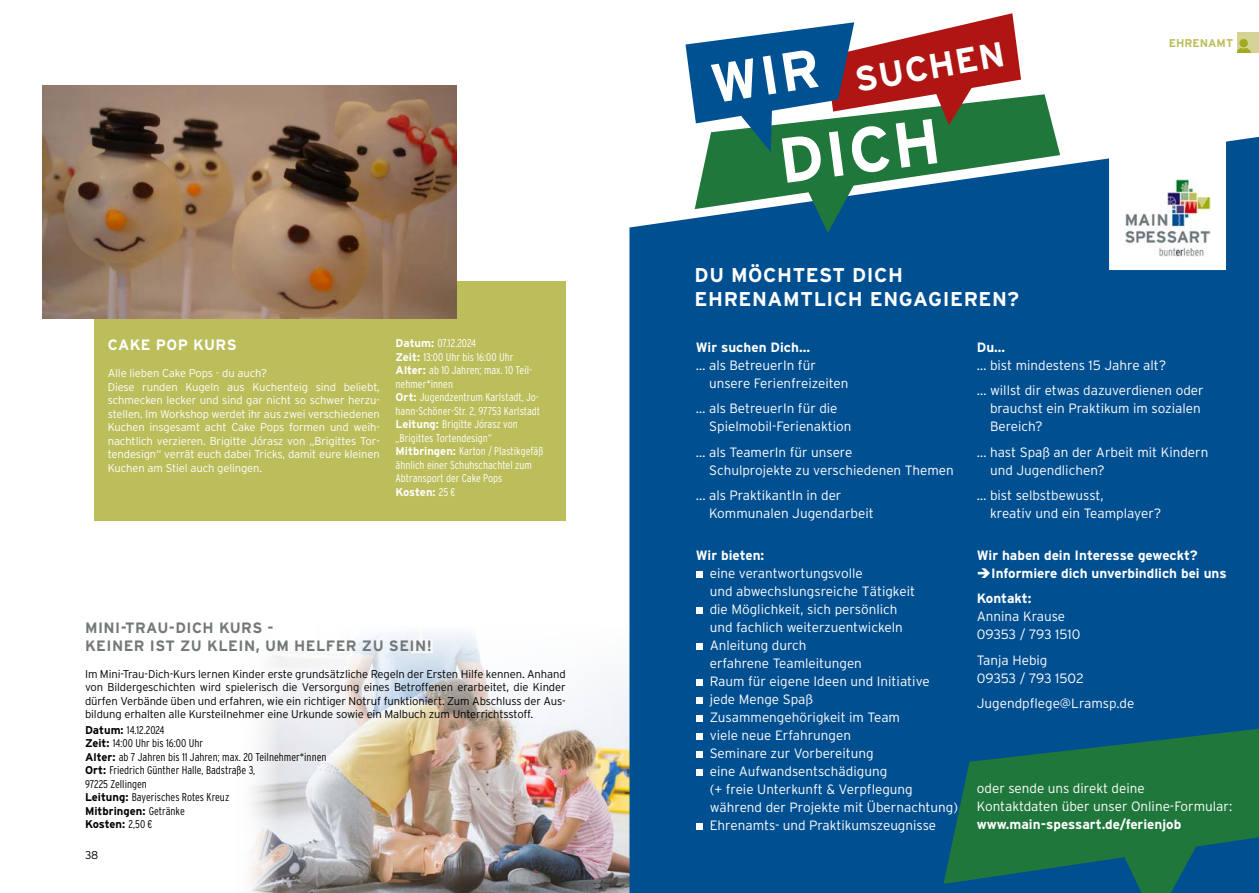
<style>
.page{position:relative;width:1259px;height:893px;background:#fff}
.page>*{position:absolute;margin:0;border:0;box-sizing:border-box;transform-origin:0 0}
.t1{font:700 63.6px "Interstate";color:#fff}
.t2{font:700 34.95px "Interstate";color:#fff}
.t3{font:700 19.95px/24px "Interstate";letter-spacing:.03em;color:#fff}
.t4{font:700 15px/18px "Interstate";letter-spacing:.03em;color:#72787a}
.t5{font:700 15px "Interstate";letter-spacing:.03em;color:#fff}
.t6{font:300 13.5px/18px "Interstate";color:#fff}
.t7{font:700 13.5px/25.5px "Interstate";color:#fff}
.t8{font:300 11.25px/13.5px "Interstate";letter-spacing:-.01em;color:#000;text-align:justify}
.t9{font:300 11.25px/13.5px "Interstate";letter-spacing:-.01em;color:#fff}
.t10{font:300 11.25px/13.5px "Interstate Condensed";color:#fff}
.t11{font:300 11.25px/13.5px "Interstate Condensed";color:#000}
.t12{font:700 11.25px/13.5px "Interstate";color:#000}
.t13{font:700 11.25px "Interstate";letter-spacing:-.01em;color:#fff}
.t14{font:700 11.25px "Interstate";color:#bcbe5c}
.s1{font-family:"Interstate";font-weight:700}
.s2{font-family:"Interstate Condensed";font-weight:300}
</style>
<div class="page">
<img style="left:248px;top:632px;width:381px;height:261px">
<div style="left:94px;top:281px;width:472px;height:240px;background:#bcbe5c"></div>
<img style="left:43px;top:85px;width:413px;height:234px">
<svg style="left:1237px;top:32px;width:22px;height:21px"></svg>
<div style="left:1239px;top:39px;width:8px;height:8px;background:#a2ab20;border-radius:50%"></div>
<div style="left:629px;top:137px;width:630px;height:756px;background:#004f91"></div>
<svg style="left:943px;top:729px;width:316px;height:155px;background:#166a55"></svg>
<svg style="left:1105px;top:763px;width:103px;height:130px;background:#1a7048"></svg>
<svg style="left:1109px;top:137px;width:117px;height:133px"></svg>
<img style="left:1124px;top:180px;width:86px;height:76px">
<div style="left:696px;top:571px;width:6px;height:7px;background:#fff"></div>
<div style="left:696px;top:607px;width:6px;height:7px;background:#fff"></div>
<div style="left:696px;top:643px;width:6px;height:7px;background:#fff"></div>
<div style="left:696px;top:679px;width:6px;height:7px;background:#fff"></div>
<div style="left:696px;top:697px;width:6px;height:7px;background:#fff"></div>
<div style="left:696px;top:715px;width:6px;height:7px;background:#fff"></div>
<div style="left:696px;top:733px;width:6px;height:7px;background:#fff"></div>
<div style="left:696px;top:751px;width:6px;height:7px;background:#fff"></div>
<div style="left:696px;top:769px;width:6px;height:7px;background:#fff"></div>
<div style="left:696px;top:823px;width:6px;height:7px;background:#fff"></div>
<svg style="left:685px;top:13px;width:375px;height:220px"></svg>
<p class="t5" style="left:108px;top:336px;width:130px">CAKE POP KURS</p>
<p class="t9" style="left:108px;top:366px;width:274px">Alle lieben Cake Pops - du auch?<br>Diese runden Kugeln aus Kuchenteig sind beliebt, schmecken lecker und sind gar nicht so schwer herzu&shy;stellen. Im Workshop werdet ihr aus zwei verschiedenen Kuchen insgesamt acht Cake Pops formen und weih&shy;nachtlich verzieren. Brigitte Jórasz von „Brigittes Tor&shy;tendesign“ verrät euch dabei Tricks, damit eure kleinen Kuchen am Stiel auch gelingen.</p>
<p class="t10" style="left:395px;top:336px;width:149px"><span class="s1">Datum:</span> 07.12.2024<br><span class="s1">Zeit:</span> 13:00 Uhr bis 16:00 Uhr<br><span class="s1">Alter:</span> ab 10 Jahren; max. 10 Teil&shy;nehmer*innen<br><span class="s1">Ort:</span> Jugendzentrum Karlstadt, Jo&shy;hann-Schöner-Str. 2, 97753 Karlstadt<br><span class="s1">Leitung:</span> Brigitte Jórasz von „Brigittes Tortendesign“<br><span class="s1">Mitbringen:</span> Karton / Plastikgefäß ähnlich einer Schuhschachtel zum<br>Abtransport der Cake Pops</p>
<p class="t13" style="left:395px;top:485px;width:61px">Kosten: <span class="s2">25 €</span></p>
<p class="t4" style="left:85px;top:619px;width:348px">MINI-TRAU-DICH KURS -<br>KEINER IST ZU KLEIN, UM HELFER ZU SEIN!</p>
<p class="t8" style="left:85px;top:667px;width:482px">Im Mini-Trau-Dich-Kurs lernen Kinder erste grundsätzliche Regeln der Ersten Hilfe kennen. Anhand von Bildergeschichten wird spielerisch die Versorgung eines Betroffenen erarbeitet, die Kinder dürfen Verbände üben und erfahren, wie ein richtiger Notruf funktioniert. Zum Abschluss der Aus&shy;bildung erhalten alle Kursteilnehmer eine Urkunde sowie ein Malbuch zum Unterrichtsstoff.</p>
<p class="t11" style="left:85px;top:723px;width:243px"><span class="s1">Datum:</span> 14.12.2024<br><span class="s1">Zeit:</span> 14:00 Uhr bis 16:00 Uhr<br><span class="s1">Alter:</span> ab 7 Jahren bis 11 Jahren; max. 20 Teilnehmer*innen <span class="s1">Ort:</span> Friedrich Günther Halle, Badstraße 3,<br>97225 Zellingen<br><span class="s1">Leitung:</span> Bayerisches Rotes Kreuz</p>
<p class="t12" style="left:85px;top:804px;width:101px">Mitbringen: <span class="s2">Getränke<br></span>Kosten: <span class="s2">2,50 €</span></p>
<p class="t8" style="left:85px;top:849px;width:15px">38</p>
<h2 class="t2" style="left:851px;top:61px;width:153px;rotate:-10deg">SUCHEN</h2>
<h1 class="t1" style="left:774px;top:127px;width:164px;rotate:-8deg">DICH</h1>
<p class="t14" style="left:1168px;top:37px;width:66px">EHRENAMT</p>
<h3 class="t3" style="left:694px;top:263px;width:326px">DU MÖCHTEST DICH<br>EHRENAMTLICH ENGAGIEREN?</h3>
<p class="t7" style="left:696px;top:334px;width:116px">Wir suchen Dich…</p>
<p class="t6" style="left:709px;top:356px;width:141px;text-indent:-13px">… als BetreuerIn für unsere Ferienfreizeiten</p>
<p class="t6" style="left:709px;top:399px;width:144px;text-indent:-13px">… als BetreuerIn für die<br>Spielmobil-Ferienaktion</p>
<p class="t6" style="left:709px;top:443px;width:246px;text-indent:-13px">… als TeamerIn für unsere<br>Schulprojekte zu verschiedenen Themen</p>
<p class="t6" style="left:709px;top:486px;width:166px;text-indent:-13px">... als PraktikantIn in der<br>Kommunalen Jugendarbeit</p>
<p class="t7" style="left:976px;top:334px;width:30px">Du…</p>
<p class="t6" style="left:976px;top:352px;width:228px;line-height:25.5px">… bist mindestens 15 Jahre alt?<br>… willst dir etwas dazuverdienen oder</p>
<p class="t6" style="left:990px;top:399px;width:212px">brauchst ein Praktikum im sozialen<br>Bereich?</p>
<p class="t6" style="left:990px;top:443px;width:220px;text-indent:-13px">… hast Spaß an der Arbeit mit Kindern und Jugendlichen?</p>
<p class="t6" style="left:990px;top:486px;width:173px;text-indent:-13px">… bist selbstbewusst,<br>kreativ und ein Teamplayer?</p>
<p class="t7" style="left:976px;top:542px;width:222px">Wir haben dein Interesse geweckt?</p>
<p class="t7" style="left:976px;top:560px;width:251px">➔Informiere dich unverbindlich bei uns<br>Kontakt:</p>
<p class="t6" style="left:976px;top:607px;width:105px">Annina Krause<br>09353 / 793 1510</p>
<p class="t6" style="left:976px;top:651px;width:108px">Tanja Hebig<br>09353 / 793 1502</p>
<p class="t6" style="left:976px;top:694px;width:159px">Jugendpflege@Lramsp.de</p>
<p class="t7" style="left:696px;top:542px;width:70px">Wir bieten:</p>
<p class="t6" style="left:709px;top:564px;width:250px">eine verantwortungsvolle<br>und abwechslungsreiche Tätigkeit<br>die Möglichkeit, sich persönlich<br>und fachlich weiterzuentwickeln<br>Anleitung durch<br>erfahrene Teamleitungen<br>Raum für eigene Ideen und Initiative jede Menge Spaß<br>Zusammengehörigkeit im Team<br>viele neue Erfahrungen<br>Seminare zur Vorbereitung<br>eine Aufwandsentschädigung<br>(+ freie Unterkunft &amp; Verpflegung während der Projekte mit Übernachtung)<br>Ehrenamts- und Praktikumszeugnisse</p>
<p class="t6" style="left:977px;top:779px;width:257px">oder sende uns direkt deine<br>Kontaktdaten über unser Online-Formular:</p>
<p class="t7" style="left:977px;top:811px;width:206px">www.main-spessart.de/ferienjob</p>
</div>
